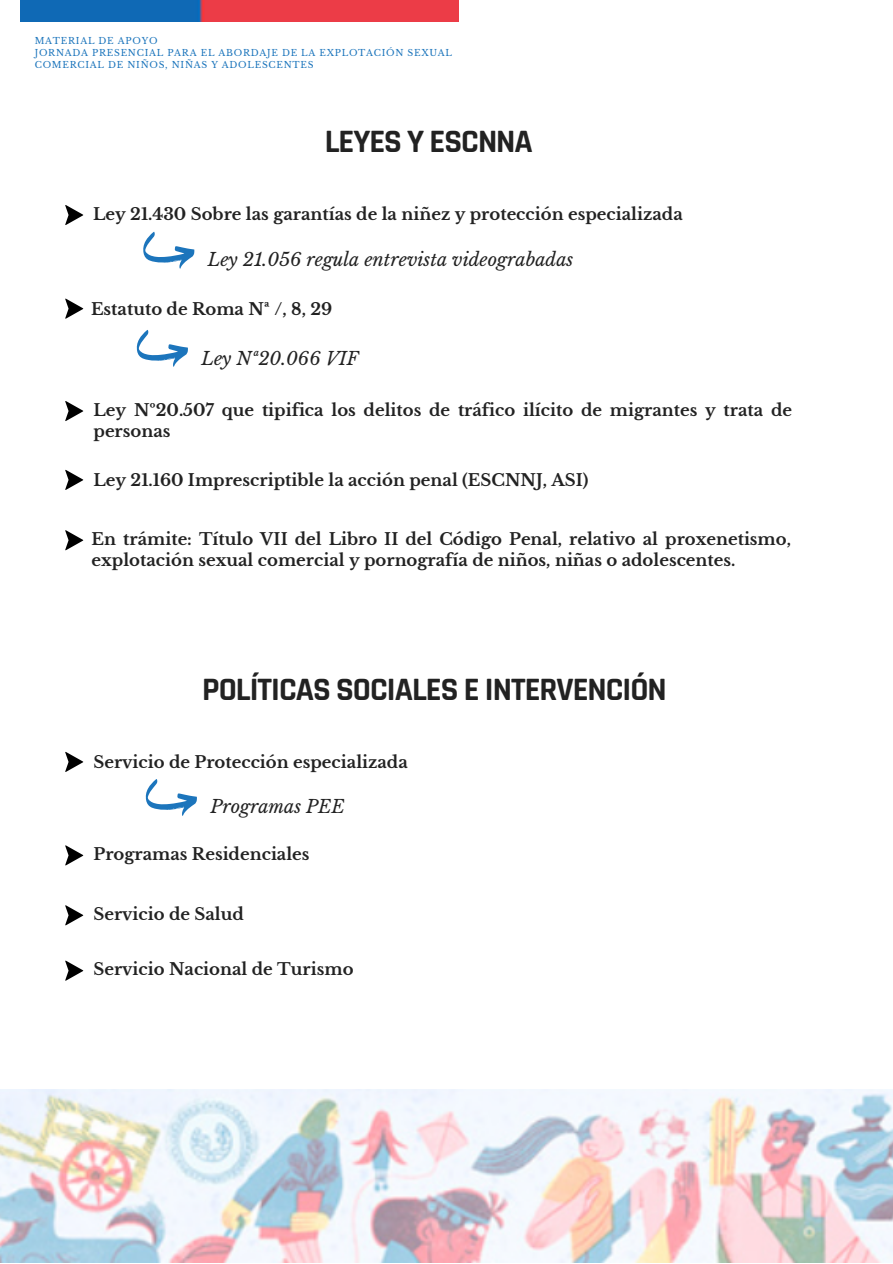
<style>
.page{position:relative;width:893px;height:1264px;background:#fff}
.page>*{position:absolute;margin:0;border:0;box-sizing:border-box;transform-origin:0 0}
.t1{font:700 33px "Rajdhani";letter-spacing:-.03em;color:#222}
.t2{font:italic 18px "Libre Baskerville";color:#222}
.t3{font:700 16.5px/21.3px "Libre Baskerville";color:#222}
.t4{font:9px/12px "Libre Baskerville";letter-spacing:.08em;color:#1c75bc}
</style>
<div class="page">
<img style="left:0;top:1089px;width:892px;height:173px">
<img style="left:21px;top:0;width:437px;height:21px">
<svg style="left:143px;top:232px;width:51px;height:37px"></svg>
<svg style="left:136px;top:330px;width:52px;height:37px"></svg>
<svg style="left:65px;top:205px;width:18px;height:20px"></svg>
<svg style="left:65px;top:298px;width:18px;height:21px"></svg>
<svg style="left:65px;top:401px;width:18px;height:20px"></svg>
<svg style="left:65px;top:470px;width:18px;height:20px"></svg>
<svg style="left:65px;top:530px;width:18px;height:20px"></svg>
<svg style="left:145px;top:779px;width:52px;height:37px"></svg>
<svg style="left:65px;top:751px;width:18px;height:21px"></svg>
<svg style="left:65px;top:845px;width:18px;height:20px"></svg>
<svg style="left:65px;top:905px;width:18px;height:20px"></svg>
<svg style="left:65px;top:960px;width:18px;height:20px"></svg>
<p class="t4" style="left:35px;top:35px;width:419px">MATERIAL DE APOYO<br>JORNADA PRESENCIAL PARA EL ABORDAJE DE LA EXPLOTACIÓN SEXUAL<br>COMERCIAL DE NIÑOS, NIÑAS Y ADOLESCENTES</p>
<h1 class="t1" style="left:325px;top:122px;width:210px">LEYES Y ESCNNA</h1>
<p class="t3" style="left:93px;top:203px;width:591px">Ley 21.430 Sobre las garantías de la niñez y protección especializada</p>
<p class="t2" style="left:208px;top:248px;width:367px">Ley 21.056 regula entrevista videograbadas</p>
<p class="t3" style="left:91px;top:298px;width:243px">Estatuto de Roma Nª /, 8, 29</p>
<p class="t2" style="left:201px;top:347px;width:159px">Ley Nª20.066 VIF</p>
<p class="t3" style="left:93px;top:399px;width:700px">Ley Nº20.507 que tipifica los delitos de tráfico ilícito de migrantes y trata de personas</p>
<p class="t3" style="left:93px;top:469px;width:496px">Ley 21.160 Imprescriptible la acción penal (ESCNNJ, ASI)</p>
<p class="t3" style="left:92px;top:528px;width:701px">En trámite: Título VII del Libro II del Código Penal, relativo al proxenetismo, explotación sexual comercial y pornografía de niños, niñas o adolescentes.</p>
<h1 class="t1" style="left:202px;top:669px;width:466px">POLÍTICAS SOCIALES E INTERVENCIÓN</h1>
<p class="t3" style="left:93px;top:751px;width:316px">Servicio de Protección especializada</p>
<p class="t2" style="left:210px;top:795px;width:136px">Programas PEE</p>
<p class="t3" style="left:93px;top:843px;width:217px">Programas Residenciales</p>
<p class="t3" style="left:93px;top:903px;width:152px">Servicio de Salud</p>
<p class="t3" style="left:93px;top:958px;width:261px">Servicio Nacional de Turismo</p>
</div>
